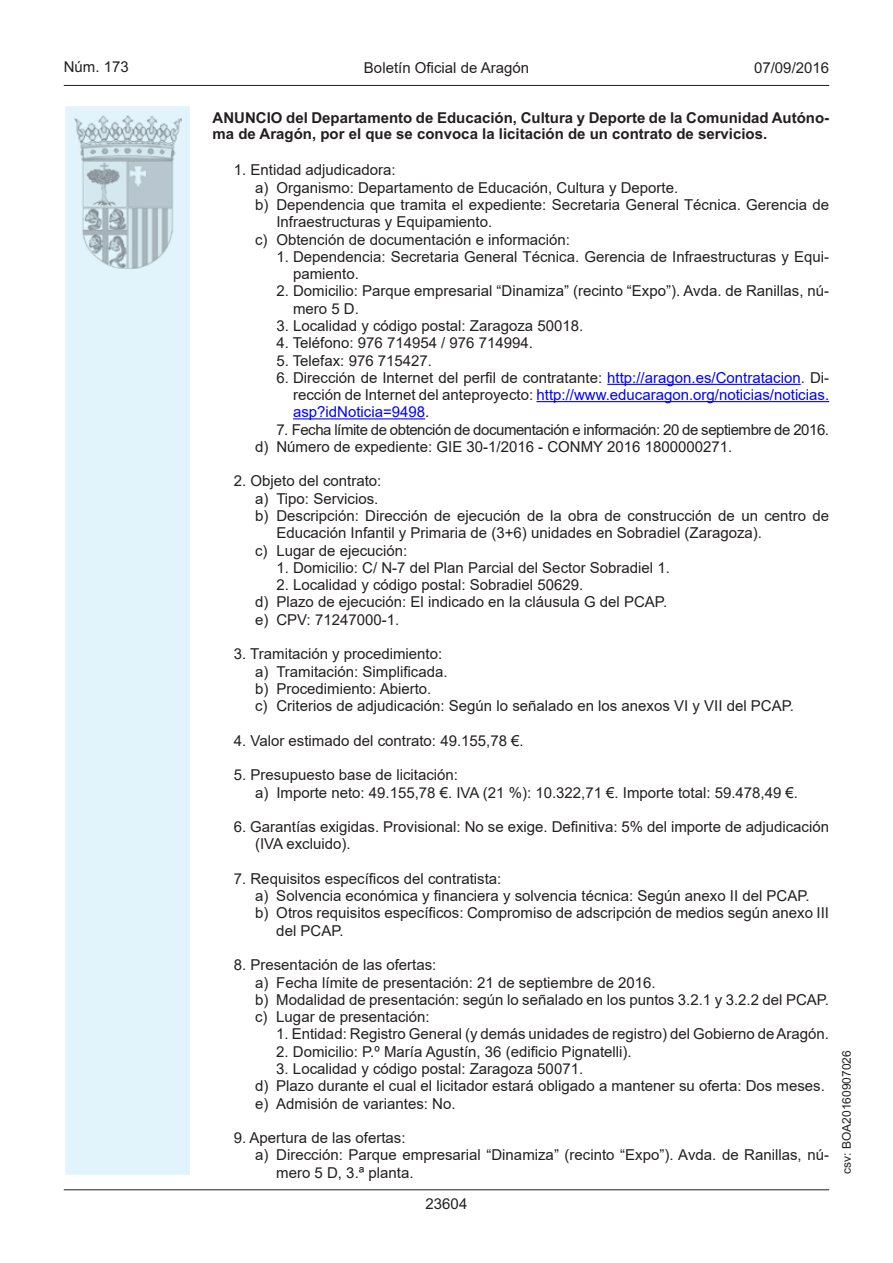
<style>
.page{position:relative;width:893px;height:1263px;background:#fff}
.page>*{position:absolute;margin:0;border:0;box-sizing:border-box;transform-origin:0 0}
.t1{font:15px/17.2px "Arial";color:#231f20}
.t2{font:15px/17.2px "Arial";color:#00f;text-align:justify}
.t3{font:700 15px/16.5px "Arial";color:#231f20}
.t4{font:15px/17.2px "Arial";letter-spacing:-.03em;color:#231f20}
.t5{font:15px "Arial MT2";color:#231f20}
.t6{font:12px "Arial MT2";color:#231f20}
.s1{color:#231f20}
.s2{font-family:"Arial MT2";color:#231f20}
.s3{font-family:"Arial MT2"}
</style>
<div class="page">
<hr style="left:64px;top:85px;width:765px;height:1px;background:#231f20">
<div style="left:64px;top:105px;width:127px;height:1071px;background:#e1f4fc;border:2px solid #fff"></div>
<img style="left:75px;top:115px;width:106px;height:153px">
<hr style="left:64px;top:1189px;width:765px;height:1px;background:#231f20">
<hr style="left:607px;top:384px;width:194px;height:1px;background:#00f">
<hr style="left:536px;top:401px;width:293px;height:1px;background:#00f">
<hr style="left:293px;top:418px;width:132px;height:1px;background:#00f">
<p class="t5" style="left:64px;top:57px;width:67px">Núm. 173</p>
<p class="t1" style="left:364px;top:59px;width:167px">Boletín Oficial de Aragón</p>
<p class="t5" style="left:754px;top:57px;width:77px">07/09/2016</p>
<p class="t3" style="left:213px;top:110px;width:618px">ANUNCIO del Departamento de Educación, Cultura y Deporte de la Comunidad Autóno&shy;ma de Aragón, por el que se convoca la licitación de un contrato de servicios.</p>
<p class="t1" style="left:234px;top:161px;width:163px">1. Entidad adjudicadora:</p>
<p class="t1" style="left:255px;top:179px;width:425px">a) Organismo: Departamento de Educación, Cultura y Deporte.</p>
<p class="t1" style="left:255px;top:196px;width:576px">b) Dependencia que tramita el expediente: Secretaria General Técnica. Gerencia de</p>
<p class="t1" style="left:276px;top:213px;width:217px">Infraestructuras y Equipamiento.</p>
<p class="t1" style="left:255px;top:231px;width:316px">c) Obtención de documentación e información:</p>
<p class="t1" style="left:293px;top:248px;width:538px;text-indent:-17px">1. Dependencia: Secretaria General Técnica. Gerencia de Infraestructuras y Equi&shy;pamiento.</p>
<p class="t1" style="left:293px;top:282px;width:538px;text-indent:-17px">2. Domicilio: Parque empresarial “Dinamiza” (recinto “Expo”). Avda. de Ranillas, nú&shy;mero 5 D.</p>
<p class="t1" style="left:276px;top:317px;width:308px">3. Localidad y código postal: Zaragoza 50018.</p>
<p class="t1" style="left:276px;top:334px;width:258px">4. Teléfono: 976 714954 / 976 714994.</p>
<p class="t1" style="left:276px;top:352px;width:157px">5. Telefax: 976 715427.</p>
<p class="t2" style="left:293px;top:369px;width:538px;text-indent:-17px"><span class="s1">6. Dirección de Internet del perfil de contratante:</span> http://aragon.es/Contratacion<span class="s1">. Di&shy;rección de Internet del anteproyecto:</span> http://www.educaragon.org/noticias/noticias. asp?idNoticia=9498<span class="s2">.</span></p>
<p class="t4" style="left:255px;top:421px;width:575px;text-indent:21px">7. Fecha límite de obtención de documentación e información: 20 de septiembre de 2016. d) Número de expediente: GIE 30-1/2016 - CONMY 2016 1800000271.</p>
<p class="t1" style="left:234px;top:472px;width:149px">2. Objeto del contrato:</p>
<p class="t1" style="left:255px;top:490px;width:125px">a) Tipo: Servicios.</p>
<p class="t1" style="left:255px;top:507px;width:576px">b) Descripción: Dirección de ejecución de la obra de construcción de un centro de</p>
<p class="t1" style="left:276px;top:524px;width:487px">Educación Infantil y Primaria de (3+6) unidades en Sobradiel (Zaragoza).</p>
<p class="t1" style="left:255px;top:542px;width:154px">c) Lugar de ejecución:</p>
<p class="t1" style="left:276px;top:559px;width:395px">1. Domicilio: C/ N-7 del Plan Parcial del Sector Sobradiel 1.</p>
<p class="t1" style="left:255px;top:576px;width:414px;text-indent:21px">2. Localidad y código postal: Sobradiel 50629.<br>d) Plazo de ejecución: El indicado en la cláusula G del PCAP. e) CPV: 71247000-1.</p>
<p class="t1" style="left:255px;top:645px;width:540px;text-indent:-21px">3. Tramitación y procedimiento:<br>a) Tramitación: Simplificada.<br>b) Procedimiento: Abierto.<br>c) Criterios de adjudicación: Según lo señalado en los anexos VI y VII del PCAP.</p>
<p class="t1" style="left:234px;top:732px;width:291px">4. Valor estimado del contrato: 49.155,78 €.</p>
<p class="t1" style="left:255px;top:766px;width:544px;text-indent:-21px">5. Presupuesto base de licitación:<br>a) Importe neto: 49.155,78 €. IVA (21 %): 10.322,71 €. Importe total: 59.478,49 €.</p>
<p class="t1" style="left:255px;top:818px;width:575px;text-indent:-21px">6. Garantías exigidas. Provisional: No se exige. Definitiva: 5% del importe de adjudicación (IVA excluido).</p>
<p class="t1" style="left:234px;top:870px;width:269px">7. Requisitos específicos del contratista:</p>
<p class="t1" style="left:255px;top:887px;width:556px">a) Solvencia económica y financiera y solvencia técnica: Según anexo II del PCAP.</p>
<p class="t1" style="left:255px;top:904px;width:576px">b) Otros requisitos específicos: Compromiso de adscripción de medios según anexo III</p>
<p class="t1" style="left:276px;top:922px;width:69px">del PCAP.</p>
<p class="t1" style="left:255px;top:956px;width:576px;text-indent:-21px">8. Presentación de las ofertas:<br>a) Fecha límite de presentación: 21 de septiembre de 2016.<br>b) Modalidad de presentación: según lo señalado en los puntos 3.2.1 y 3.2.2 del PCAP. c) Lugar de presentación:</p>
<p class="t1" style="left:276px;top:1025px;width:554px">1. Entidad: Registro General (y demás unidades de registro) del Gobierno de Aragón.</p>
<p class="t1" style="left:276px;top:1043px;width:357px">2. Domicilio: P.º María Agustín, 36 (edificio Pignatelli).</p>
<p class="t1" style="left:255px;top:1060px;width:571px;text-indent:21px">3. Localidad y código postal: Zaragoza 50071.<br>d) Plazo durante el cual el licitador estará obligado a mantener su oferta: Dos meses. e) Admisión de variantes: No.</p>
<p class="t1" style="left:234px;top:1129px;width:173px">9. Apertura de las ofertas:</p>
<p class="t1" style="left:255px;top:1146px;width:575px">a) Dirección: Parque empresarial “Dinamiza” (recinto “Expo”). Avda. de Ranillas, nú<span class="s3">-</span></p>
<p class="t1" style="left:276px;top:1164px;width:139px">mero 5 D, 3.ª planta.</p>
<p class="t5" style="left:426px;top:1193px;width:43px">23604</p>
<p class="t6" style="left:838px;top:1174px;width:125px;rotate:-90deg">csv: BOA20160907026</p>
</div>
